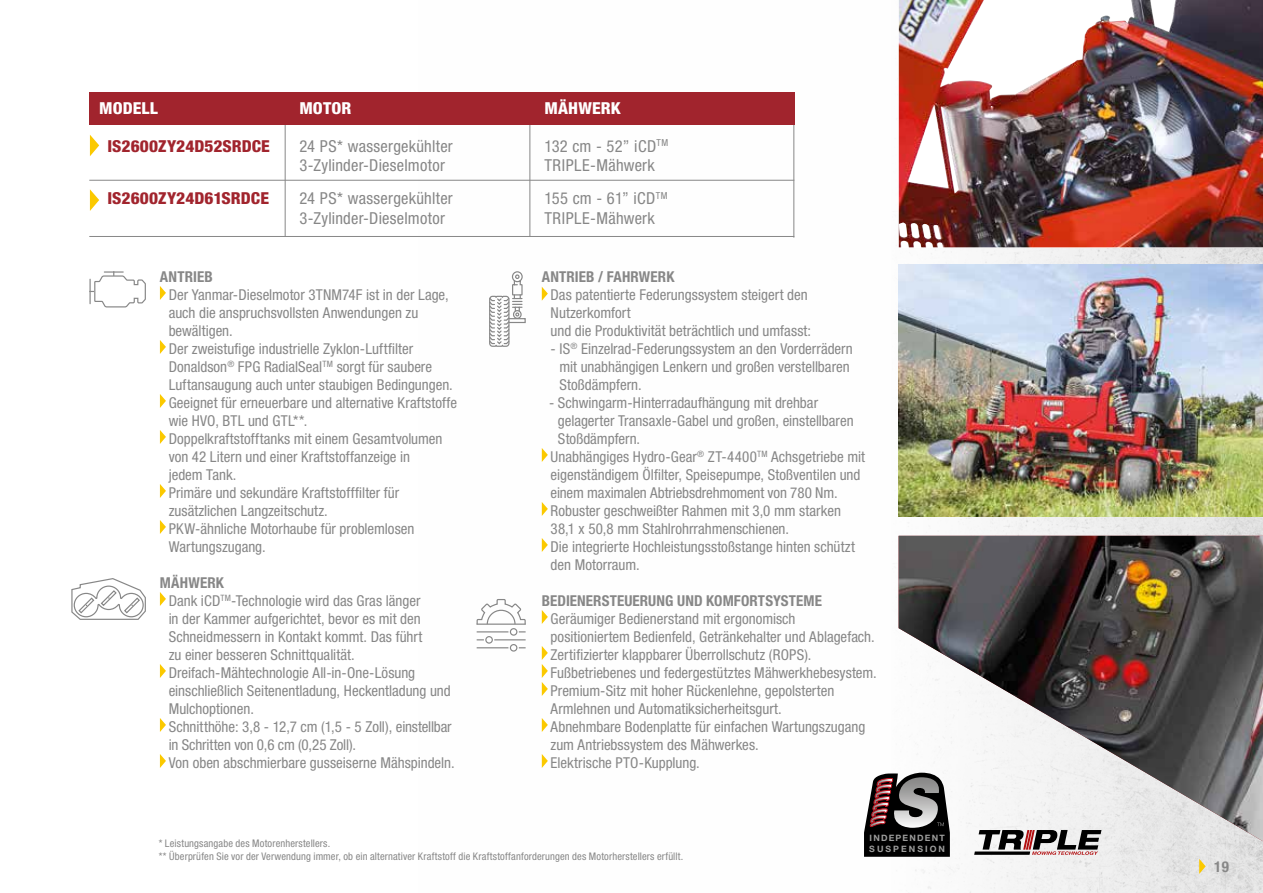
<style>
.page{position:relative;width:1263px;height:893px;background:#fff}
.page>*{position:absolute;margin:0;border:0;box-sizing:border-box;transform-origin:0 0}
.t1{font:condensed 16.5px/19.5px "Helvetica Neue LT Std";letter-spacing:.015em;color:#878787}
.t2{font:800 condensed 16.5px "Helvetica Neue LT Std";letter-spacing:.005em;color:#a1242d;scale:1.05 1}
.t3{font:800 condensed 16.5px "Helvetica Neue LT Std";letter-spacing:.005em;color:#fff;scale:1.05 1}
.t4{font:condensed 15px/18px "Helvetica Neue LT Std";color:#878787}
.t5{font:700 condensed 15px "Helvetica Neue LT Std";letter-spacing:.005em;color:#878787}
.t6{font:condensed 10.5px/12.6px "Helvetica Neue LT Std";letter-spacing:.015em;color:#878787}
.t7{font:700 8.7px/10.5px "Helvetica Neue LT Std";letter-spacing:.135em;color:#9d9d9c}
.s1{font-weight:700}
</style>
<div class="page">
<img style="left:898px;top:25px;width:365px;height:868px">
<svg style="left:1199px;top:859px;width:7px;height:15px"></svg>
<img style="left:899px;top:265px;width:364px;height:252px">
<img style="left:899px;top:0;width:364px;height:247px">
<img style="left:899px;top:536px;width:364px;height:305px">
<hr style="left:793px;top:104px;width:1px;height:134px;background:#878787">
<hr style="left:529px;top:103px;width:1px;height:134px;background:#878787">
<hr style="left:285px;top:103px;width:1px;height:134px;background:#878787">
<div style="left:89px;top:92px;width:705px;height:33px;background:#a1242d"></div>
<hr style="left:89px;top:180px;width:705px;height:1px;background:#878787">
<hr style="left:89px;top:236px;width:705px;height:1px;background:#878787">
<svg style="left:90px;top:135px;width:9px;height:21px"></svg>
<svg style="left:90px;top:189px;width:9px;height:22px"></svg>
<svg style="left:864px;top:773px;width:86px;height:84px;background:#4e4747"></svg>
<svg style="left:974px;top:830px;width:127px;height:25px"></svg>
<svg style="left:160px;top:286px;width:6px;height:14px"></svg>
<svg style="left:160px;top:340px;width:6px;height:14px"></svg>
<svg style="left:160px;top:394px;width:6px;height:14px"></svg>
<svg style="left:160px;top:430px;width:6px;height:14px"></svg>
<svg style="left:160px;top:484px;width:6px;height:14px"></svg>
<svg style="left:160px;top:520px;width:6px;height:14px"></svg>
<svg style="left:160px;top:592px;width:6px;height:14px"></svg>
<svg style="left:160px;top:664px;width:6px;height:14px"></svg>
<svg style="left:160px;top:718px;width:6px;height:14px"></svg>
<svg style="left:160px;top:754px;width:6px;height:14px"></svg>
<svg style="left:542px;top:287px;width:6px;height:14px"></svg>
<svg style="left:542px;top:448px;width:6px;height:14px"></svg>
<svg style="left:542px;top:502px;width:6px;height:14px"></svg>
<svg style="left:542px;top:538px;width:6px;height:14px"></svg>
<svg style="left:542px;top:610px;width:6px;height:14px"></svg>
<svg style="left:542px;top:646px;width:6px;height:50px"></svg>
<svg style="left:542px;top:718px;width:6px;height:14px"></svg>
<svg style="left:542px;top:754px;width:6px;height:14px"></svg>
<svg style="left:90px;top:271px;width:56px;height:37px"></svg>
<hr style="left:89px;top:279px;width:2px;height:25px;background:#878787">
<hr style="left:477px;top:631px;width:49px;height:1px;background:#878787">
<hr style="left:477px;top:639px;width:49px;height:1px;background:#878787">
<hr style="left:477px;top:647px;width:49px;height:1px;background:#878787">
<div style="left:485px;top:636px;width:8px;height:8px;border:1px solid #878787;border-radius:50%"></div>
<svg style="left:508px;top:643px;width:11px;height:10px"></svg>
<div style="left:510px;top:645px;width:7px;height:6px;background:#fff;border-radius:50%"></div>
<div style="left:510px;top:644px;width:7px;height:8px;border:1px solid #878787;border-radius:50%"></div>
<svg style="left:508px;top:627px;width:11px;height:10px"></svg>
<div style="left:510px;top:629px;width:7px;height:6px;background:#fff;border-radius:50%"></div>
<div style="left:510px;top:628px;width:7px;height:8px;border:1px solid #878787;border-radius:50%"></div>
<svg style="left:476px;top:599px;width:50px;height:26px"></svg>
<div style="left:508px;top:318px;width:18px;height:5px;border:1px solid #878787"></div>
<svg style="left:489px;top:271px;width:34px;height:76px"></svg>
<svg style="left:71px;top:578px;width:75px;height:42px"></svg>
<p class="t3" style="left:99px;top:98px;width:57px">MODELL</p>
<p class="t3" style="left:299px;top:98px;width:51px">MOTOR</p>
<p class="t3" style="left:544px;top:98px;width:74px">MÄHWERK</p>
<p class="t2" style="left:107px;top:135px;width:156px">IS2600ZY24D52SRDCE</p>
<p class="t2" style="left:107px;top:188px;width:155px">IS2600ZY24D61SRDCE</p>
<p class="t1" style="left:299px;top:136px;width:155px">24 PS* wassergekühlter<br>3-Zylinder-Dieselmotor</p>
<p class="t1" style="left:544px;top:136px;width:125px">132 cm - 52” iCD<sup>TM<br></sup>TRIPLE-Mähwerk</p>
<p class="t1" style="left:299px;top:189px;width:155px">24 PS* wassergekühlter<br>3-Zylinder-Dieselmotor</p>
<p class="t1" style="left:544px;top:189px;width:125px">155 cm - 61” iCD<sup>TM<br></sup>TRIPLE-Mähwerk</p>
<p class="t5" style="left:160px;top:268px;width:54px">ANTRIEB</p>
<p class="t4" style="left:169px;top:286px;width:290px">Der Yanmar-Dieselmotor 3TNM74F ist in der Lage, auch die anspruchsvollsten Anwendungen zu bewältigen.<br>Der zweistufige industrielle Zyklon-Luftfilter Donaldson<sup>®</sup> FPG RadialSeal<sup>TM</sup> sorgt für saubere Luftansaugung auch unter staubigen Bedingungen.<br>Geeignet für erneuerbare und alternative Kraftstoffe wie HVO, BTL und GTL**.<br>Doppelkraftstofftanks mit einem Gesamtvolumen von 42 Litern und einer Kraftstoffanzeige in<br>jedem Tank.<br>Primäre und sekundäre Kraftstofffilter für zusätzlichen Langzeitschutz.<br>PKW-ähnliche Motorhaube für problemlosen Wartungszugang.</p>
<p class="t4" style="left:169px;top:574px;width:287px;text-indent:-9px"><span class="s1">MÄHWERK<br></span>Dank iCD<sup>TM</sup>-Technologie wird das Gras länger<br>in der Kammer aufgerichtet, bevor es mit den Schneidmessern in Kontakt kommt. Das führt<br>zu einer besseren Schnittqualität.<br>Dreifach-Mähtechnologie All-in-One-Lösung einschließlich Seitenentladung, Heckentladung und Mulchoptionen.<br>Schnitthöhe: 3,8 - 12,7 cm (1,5 - 5 Zoll), einstellbar in Schritten von 0,6 cm (0,25 Zoll).<br>Von oben abschmierbare gusseiserne Mähspindeln.</p>
<p class="t5" style="left:542px;top:268px;width:134px">ANTRIEB / FAHRWERK</p>
<p class="t4" style="left:551px;top:286px;width:262px">Das patentierte Federungssystem steigert den<br>Nutzerkomfort<br>und die Produktivität beträchtlich und umfasst:</p>
<p class="t4" style="left:559px;top:340px;width:295px;text-indent:-9px">- IS<sup>®</sup> Einzelrad-Federungssystem an den Vorderrädern mit unabhängigen Lenkern und großen verstellbaren<br>Stoßdämpfern.</p>
<p class="t4" style="left:549px;top:394px;width:271px">- Schwingarm-Hinterradaufhängung mit drehbar</p>
<p class="t4" style="left:558px;top:412px;width:297px">gelagerter Transaxle-Gabel und großen, einstellbaren</p>
<p class="t4" style="left:558px;top:430px;width:84px">Stoßdämpfern.</p>
<p class="t4" style="left:551px;top:448px;width:316px">Unabhängiges Hydro-Gear<sup>®</sup> ZT-4400<sup>TM</sup> Achsgetriebe mit</p>
<p class="t4" style="left:551px;top:466px;width:311px">eigenständigem Ölfilter, Speisepumpe, Stoßventilen und</p>
<p class="t4" style="left:551px;top:484px;width:288px">einem maximalen Abtriebsdrehmoment von 780 Nm.</p>
<p class="t4" style="left:551px;top:502px;width:292px">Robuster geschweißter Rahmen mit 3,0 mm starken</p>
<p class="t4" style="left:551px;top:520px;width:240px">38,1 x 50,8 mm Stahlrohrrahmenschienen.</p>
<p class="t4" style="left:551px;top:538px;width:306px">Die integrierte Hochleistungsstoßstange hinten schützt</p>
<p class="t4" style="left:551px;top:556px;width:91px">den Motorraum.</p>
<p class="t5" style="left:542px;top:592px;width:282px">BEDIENERSTEUERUNG UND KOMFORTSYSTEME</p>
<p class="t4" style="left:551px;top:610px;width:328px">Geräumiger Bedienerstand mit ergonomisch positioniertem Bedienfeld, Getränkehalter und Ablagefach.<br>Zertifizierter klappbarer Überrollschutz (ROPS).<br>Fußbetriebenes und federgestütztes Mähwerkhebesystem.<br>Premium-Sitz mit hoher Rückenlehne, gepolsterten Armlehnen und Automatiksicherheitsgurt.<br>Abnehmbare Bodenplatte für einfachen Wartungszugang zum Antriebssystem des Mähwerkes.<br>Elektrische PTO-Kupplung.</p>
<p class="t6" style="left:159px;top:837px;width:526px">* Leistungsangabe des Motorenherstellers.<br>** Überprüfen Sie vor der Verwendung immer, ob ein alternativer Kraftstoff die Kraftstoffanforderungen des Motorherstellers erfüllt.</p>
<p class="t7" style="left:869px;top:833px;width:77px">INDEPENDENT<br>SUSPENSION</p>
<p class="t5" style="left:1214px;top:858px;width:16px">19</p>
</div>
